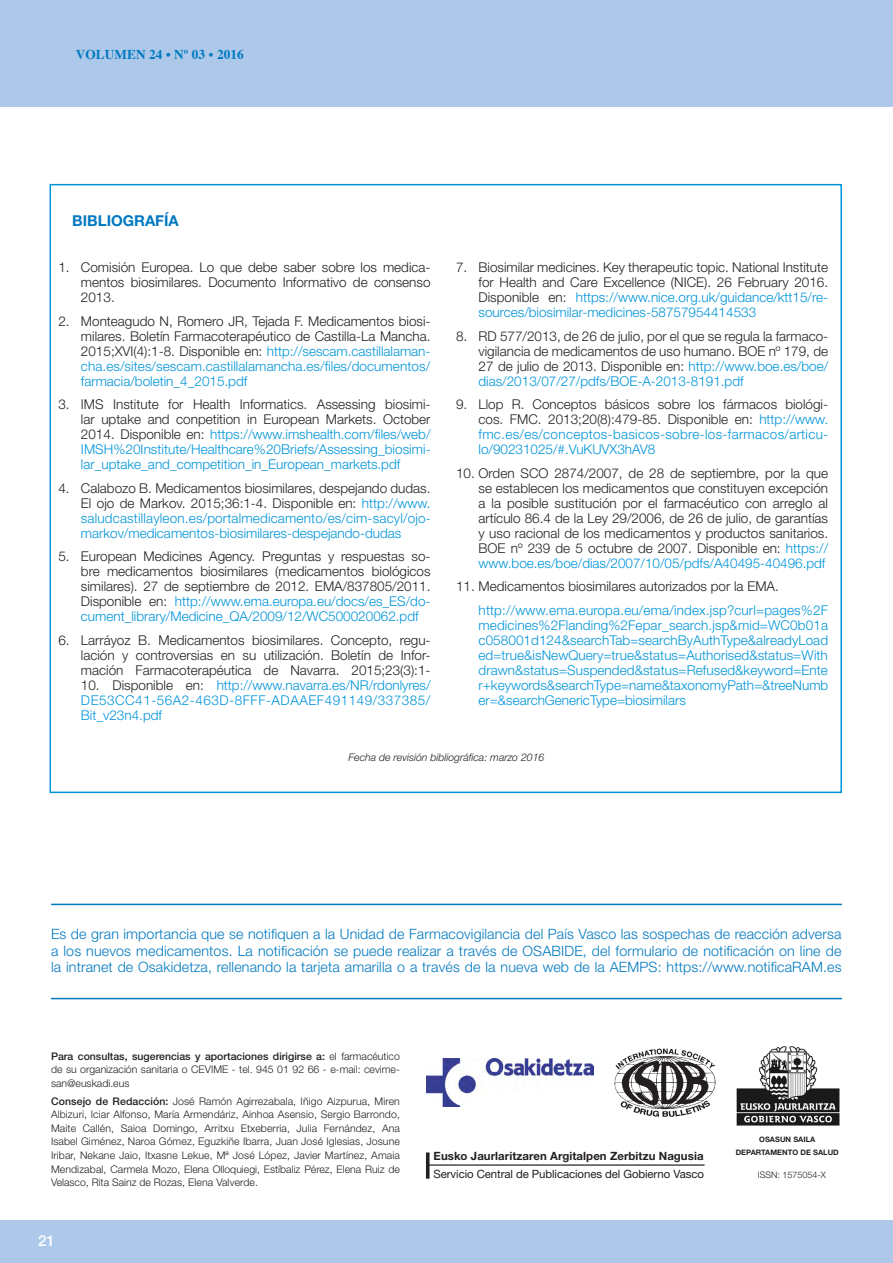
<style>
.page{position:relative;width:893px;height:1263px;background:#fff}
.page>*{position:absolute;margin:0;border:0;box-sizing:border-box;transform-origin:0 0}
.t1{font:700 15px "Helvetica Neue";color:#0079c1}
.t2{font:500 15px "Helvetica Neue";color:#fff}
.t3{font:300 14.25px/16.5px "Helvetica Neue";letter-spacing:.01em;color:#0079c1;text-align:justify}
.t4{font:300 13.5px/15px "Helvetica Neue";color:#231f20;text-align:justify}
.t5{font:300 13.5px/15px "Helvetica Neue";color:#0095da;text-align:justify}
.t6{font:700 13.5px "Times";letter-spacing:.01em;color:#0079c1}
.t7{font:11.4px "Helvetica Neue";letter-spacing:-.005em;color:#231f20}
.t8{font:700 11.4px "Helvetica Neue";letter-spacing:.005em;color:#231f20}
.t9{font:300 10.5px/13.6px "Helvetica Neue LT Std";color:#231f20}
.t10{font:500 10.5px "Helvetica Neue";color:#231f20}
.t11{font:italic 300 10.5px "Helvetica Neue";color:#231f20}
.t12{font:300 9px "Helvetica Neue LT Std";color:#231f20}
.t13{font:700 7.5px/13.2px "Helvetica Neue";letter-spacing:.005em;color:#231f20;text-align:center}
.s1{color:#0095da}
.s2{color:#231f20}
.s3{font-family:"Helvetica Neue LT Std";font-weight:300}
.s4{font-family:"Helvetica Neue";font-weight:500}
</style>
<div class="page">
<div style="left:0;top:0;width:893px;height:106px;background:#adc8e9"></div>
<div style="left:0;top:1220px;width:893px;height:43px;background:#adc8e9"></div>
<img style="left:426px;top:1059px;width:168px;height:47px">
<img style="left:614px;top:1048px;width:102px;height:69px">
<hr style="left:428px;top:1164px;width:277px;height:2px;background:#231f20">
<svg style="left:426px;top:1152px;width:4px;height:27px"></svg>
<img style="left:736px;top:1046px;width:104px;height:80px">
<hr style="left:51px;top:998px;width:791px;height:1px;background:#0079c1">
<hr style="left:51px;top:904px;width:791px;height:1px;background:#0079c1">
<p class="t6" style="left:76px;top:42px;width:169px">VOLUMEN 24 • Nº 03 • 2016</p>
<p class="t1" style="left:72px;top:211px;width:108px">BIBLIOGRAFÍA</p>
<p class="t4" style="left:81px;top:260px;width:351px;text-indent:-23px">1. Comisión Europea. Lo que debe saber sobre los medica&shy;mentos biosimilares. Documento Informativo de consenso 2013.</p>
<p class="t4" style="left:81px;top:313px;width:351px;text-indent:-23px">2. Monteagudo N, Romero JR, Tejada F. Medicamentos biosi&shy;milares. Boletín Farmacoterapéutico de Castilla-La Mancha.<br>2015;XVI(4):1-8. Disponible en: <span class="s1">http://sescam.castillalaman&shy;cha.es/sites/sescam.castillalamancha.es/files/documentos/ farmacia/boletin_4_2015.pdf</span></p>
<p class="t5" style="left:81px;top:397px;width:351px;text-indent:-23px"><span class="s2">3. IMS Institute for Health Informatics. Assessing biosimi&shy;lar uptake and conpetition in European Markets. October 2014. Disponible en:</span> https://www.imshealth.com/files/web/ IMSH%20Institute/Healthcare%20Briefs/Assessing_biosimi&shy;lar_uptake_and_competition_in_European_markets.pdf</p>
<p class="t5" style="left:81px;top:480px;width:351px;text-indent:-23px"><span class="s2">4. Calabozo B. Medicamentos biosimilares, despejando dudas.<br>El ojo de Markov. 2015;36:1-4. Disponible en:</span> http://www. saludcastillayleon.es/portalmedicamento/es/cim-sacyl/ojo&shy;markov/medicamentos-biosimilares-despejando-dudas</p>
<p class="t4" style="left:81px;top:549px;width:351px;text-indent:-23px">5. European Medicines Agency. Preguntas y respuestas so&shy;bre medicamentos biosimilares (medicamentos biológicos similares). 27 de septiembre de 2012. EMA/837805/2011.<br>Disponible en: <span class="s1">http://www.ema.europa.eu/docs/es_ES/do&shy;cument_library/Medicine_QA/2009/12/WC500020062.pdf</span></p>
<p class="t4" style="left:81px;top:632px;width:351px;text-indent:-23px">6. Larráyoz B. Medicamentos biosimilares. Concepto, regu&shy;lación y controversias en su utilización. Boletín de Infor&shy;mación Farmacoterapéutica de Navarra. 2015;23(3):1-</p>
<p class="t5" style="left:81px;top:677px;width:351px"><span class="s2">10. Disponible en:</span> http://www.navarra.es/NR/rdonlyres/ DE53CC41-56A2-463D-8FFF-ADAAEF491149/337385/ Bit_v23n4.pdf</p>
<p class="t4" style="left:479px;top:260px;width:351px;text-indent:-23px">7. Biosimilar medicines. Key therapeutic topic. National Institute for Health and Care Excellence (NICE). 26 February 2016.<br>Disponible en: <span class="s1">https://www.nice.org.uk/guidance/ktt15/re&shy;sources/biosimilar-medicines-58757954414533</span></p>
<p class="t4" style="left:479px;top:328px;width:351px;text-indent:-23px">8. RD 577/2013, de 26 de julio, por el que se regula la farmaco&shy;vigilancia de medicamentos de uso humano. BOE nº 179, de 27 de julio de 2013. Disponible en: <span class="s1">http://www.boe.es/boe/ dias/2013/07/27/pdfs/BOE-A-2013-8191.pdf</span></p>
<p class="t5" style="left:479px;top:397px;width:351px;text-indent:-23px"><span class="s2">9. Llop R. Conceptos básicos sobre los fármacos biológi&shy;cos. FMC. 2013;20(8):479-85. Disponible en:</span> http://www. fmc.es/es/conceptos-basicos-sobre-los-farmacos/articu&shy;lo/90231025/#.VuKUVX3hAV8</p>
<p class="t4" style="left:479px;top:465px;width:351px;text-indent:-23px">10. Orden SCO 2874/2007, de 28 de septiembre, por la que se establecen los medicamentos que constituyen excepción a la posible sustitución por el farmacéutico con arreglo al artículo 86.4 de la Ley 29/2006, de 26 de julio, de garantías y uso racional de los medicamentos y productos sanitarios.<br>BOE nº 239 de 5 octubre de 2007. Disponible en: <span class="s1">https:// www.boe.es/boe/dias/2007/10/05/pdfs/A40495-40496.pdf</span></p>
<p class="t4" style="left:456px;top:578px;width:324px">11. Medicamentos biosimilares autorizados por la EMA.</p>
<p class="t5" style="left:479px;top:602px;width:351px">http://www.ema.europa.eu/ema/index.jsp?curl=pages%2F medicines%2Flanding%2Fepar_search.jsp&amp;mid=WC0b01a c058001d124&amp;searchTab=searchByAuthType&amp;alreadyLoad ed=true&amp;isNewQuery=true&amp;status=Authorised&amp;status=With drawn&amp;status=Suspended&amp;status=Refused&amp;keyword=Ente r+keywords&amp;searchType=name&amp;taxonomyPath=&amp;treeNumb er=&amp;searchGenericType=biosimilars</p>
<p class="t11" style="left:349px;top:751px;width:197px">Fecha de revisión bibliográfica: marzo 2016</p>
<p class="t3" style="left:51px;top:926px;width:792px">Es de gran importancia que se notifiquen a la Unidad de Farmacovigilancia del País Vasco las sospechas de reacción adversa a los nuevos medicamentos. La notificación se puede realizar a través de OSABIDE, del formulario de notificación on line de la intranet de Osakidetza, rellenando la tarjeta amarilla o a través de la nueva web de la AEMPS: https://www.notificaRAM.es</p>
<p class="t10" style="left:51px;top:1050px;width:350px">Para consultas, sugerencias y aportaciones dirigirse a: <span class="s3">el farmacéutico</span></p>
<p class="t9" style="left:51px;top:1063px;width:350px">de su organización sanitaria o CEVIME - tel. 945 01 92 66 - e-mail: cevime&shy;san@euskadi.eus</p>
<p class="t9" style="left:51px;top:1094px;width:350px;text-align:justify"><span class="s4">Consejo de Redacción:</span> José Ramón Agirrezabala, Iñigo Aizpurua, Miren Albizuri, Iciar Alfonso, María Armendáriz, Ainhoa Asensio, Sergio Barrondo, Maite Callén, Saioa Domingo, Arritxu Etxeberria, Julia Fernández, Ana Isabel Giménez, Naroa Gómez, Eguzkiñe Ibarra, Juan José Iglesias, Josune Iribar, Nekane Jaio, Itxasne Lekue, Mª José López, Javier Martínez, Amaia Mendizabal, Carmela Mozo, Elena Olloquiegi, Estíbaliz Pérez, Elena Ruiz de Velasco, Rita Sainz de Rozas, Elena Valverde.</p>
<p class="t2" style="left:38px;top:1231px;width:18px">21</p>
<p class="t13" style="left:736px;top:1133px;width:105px">OSASUN SAILA<br>DEPARTAMENTO DE SALUD</p>
<p class="t8" style="left:434px;top:1148px;width:272px">Eusko Jaurlaritzaren Argitalpen Zerbitzu Nagusia</p>
<p class="t7" style="left:434px;top:1167px;width:272px">Servicio Central de Publicaciones del Gobierno Vasco</p>
<p class="t12" style="left:758px;top:1169px;width:70px">ISSN: 1575054-X</p>
</div>
